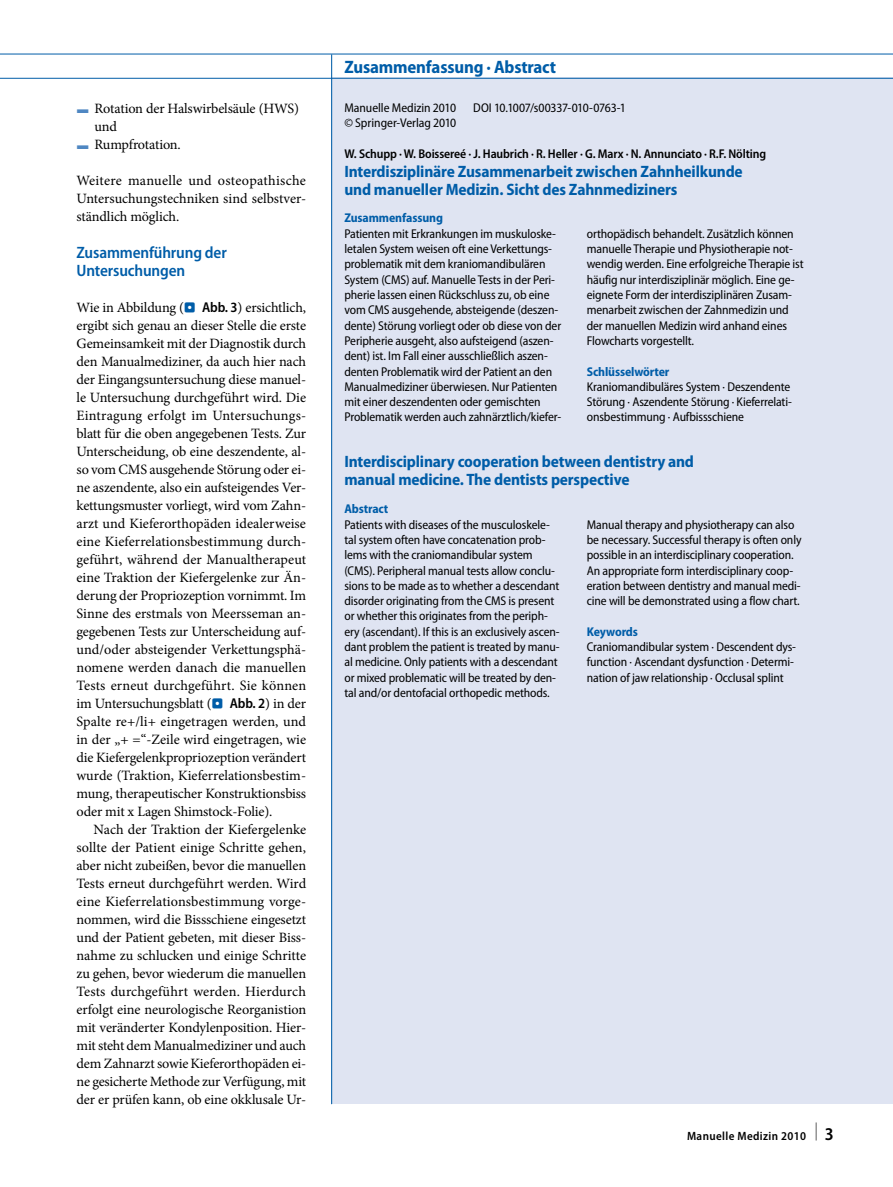
<style>
.page{position:relative;width:893px;height:1187px;background:#fff}
.page>*{position:absolute;margin:0;border:0;box-sizing:border-box;transform-origin:0 0}
.t1{font:700 semi-condensed 18px "Myriad Pro";letter-spacing:-.01em;color:#005da8}
.t2{font:700 semi-condensed 16.5px/18px "Myriad Pro";letter-spacing:-.01em;color:#005da8}
.t3{font:600 semi-condensed 16.5px/18px "Myriad Pro";letter-spacing:-.01em;color:#005da8}
.t4{font:14.25px/18px "Minion Pro";letter-spacing:-.01em;color:#000;text-align:justify}
.t5{font:semi-condensed 12.75px/15.3px "Myriad Pro";letter-spacing:-.01em;color:#000}
.t6{font:600 semi-condensed 12.75px "Myriad Pro";letter-spacing:-.01em;color:#000}
.t7{font:700 semi-condensed 12.75px "Myriad Pro";letter-spacing:-.01em;color:#005da8}
.t8{font:600 semi-condensed 12px "Myriad Pro";letter-spacing:.03em;color:#000}
.s1{font-family:"S Buttons";color:#4f87c2}
.s2{font-family:"S Buttons";font-size:13.5px;color:#005da8}
.s3{font-family:"Myriad Pro";font-weight:600;font-stretch:semi-condensed}
.s4{font-size:18px}
</style>
<div class="page">
<div style="left:332px;top:78px;width:561px;height:1025px;background:#dfe4f2"></div>
<hr style="left:331px;top:54px;width:1px;height:1049px;background:#005da8">
<hr style="left:0;top:54px;width:893px;height:1px;background:#005da8">
<hr style="left:0;top:78px;width:893px;height:1px;background:#005da8">
<p class="t4" style="left:77px;top:100px;width:224px"><span class="s1">F</span> Rotation der Halswirbelsäule (HWS)</p>
<p class="t4" style="left:95px;top:118px;width:24px">und</p>
<p class="t4" style="left:77px;top:136px;width:106px"><span class="s1">F</span> Rumpfrotation.</p>
<p class="t4" style="left:77px;top:172px;width:231px">Weitere manuelle und osteopathische Untersuchungstechniken sind selbstver&shy;ständlich möglich.</p>
<p class="t3" style="left:77px;top:243px;width:152px">Zusammenführung der<br>Untersuchungen</p>
<p class="t4" style="left:77px;top:298px;width:231px">Wie in Abbildung (<span class="s2">.</span> <span class="s3">Abb. 3</span>) ersichtlich, ergibt sich genau an dieser Stelle die erste Gemeinsamkeit mit der Diagnostik durch den Manualmediziner, da auch hier nach der Eingangsuntersuchung diese manuel&shy;le Untersuchung durchgeführt wird. Die Eintragung erfolgt im Untersuchungs&shy;blatt für die oben angegebenen Tests. Zur Unterscheidung, ob eine deszendente, al&shy;so vom CMS ausgehende Störung oder ei&shy;ne aszendente, also ein aufsteigendes Ver&shy;kettungsmuster vorliegt, wird vom Zahn&shy;arzt und Kieferorthopäden idealerweise eine Kieferrelationsbestimmung durch&shy;geführt, während der Manualtherapeut eine Traktion der Kiefergelenke zur Än&shy;derung der Propriozeption vornimmt. Im Sinne des erstmals von Meersseman an&shy;gegebenen Tests zur Unterscheidung auf&shy;und/oder absteigender Verkettungsphä&shy;nomene werden danach die manuellen Tests erneut durchgeführt. Sie können im Untersuchungsblatt (<span class="s2">.</span> <span class="s3">Abb. 2</span>) in der Spalte re+/li+ eingetragen werden, und in der „+ =“-Zeile wird eingetragen, wie die Kiefergelenkpropriozeption verändert wurde (Traktion, Kieferrelationsbestim&shy;mung, therapeutischer Konstruktionsbiss oder mit x Lagen Shimstock-Folie).</p>
<p class="t4" style="left:77px;top:820px;width:231px;text-indent:17px">Nach der Traktion der Kiefergelenke sollte der Patient einige Schritte gehen, aber nicht zubeißen, bevor die manuellen Tests erneut durchgeführt werden. Wird eine Kieferrelationsbestimmung vorge&shy;nommen, wird die Bissschiene eingesetzt und der Patient gebeten, mit dieser Biss&shy;nahme zu schlucken und einige Schritte zu gehen, bevor wiederum die manuellen Tests durchgeführt werden. Hierdurch erfolgt eine neurologische Reorganistion mit veränderter Kondylenposition. Hier&shy;mit steht dem Manualmediziner und auch dem Zahnarzt sowie Kieferorthopäden ei&shy;ne gesicherte Methode zur Verfügung, mit der er prüfen kann, ob eine okklusale Ur-</p>
<h1 class="t1" style="left:344px;top:57px;width:213px">Zusammenfassung · Abstract</h1>
<p class="t5" style="left:344px;top:100px;width:113px">Manuelle Medizin 2010</p>
<p class="t5" style="left:473px;top:100px;width:154px">DOI 10.1007/s00337-010-0763-1</p>
<p class="t5" style="left:344px;top:115px;width:113px">© Springer-Verlag 2010</p>
<p class="t6" style="left:344px;top:147px;width:423px">W. Schupp · W. Boissereé · J. Haubrich · R. Heller · G. Marx · N. Annunciato · R.F. Nölting</p>
<p class="t2" style="left:344px;top:162px;width:400px">Interdisziplinäre Zusammenarbeit zwischen Zahnheilkunde und manueller Medizin. Sicht des Zahnmediziners</p>
<p class="t7" style="left:344px;top:211px;width:100px">Zusammenfassung</p>
<p class="t5" style="left:344px;top:226px;width:218px">Patienten mit Erkrankungen im muskuloske&shy;letalen System weisen oft eine Verkettungs&shy;problematik mit dem kraniomandibulären System (CMS) auf. Manuelle Tests in der Peri&shy;pherie lassen einen Rückschluss zu, ob eine vom CMS ausgehende, absteigende (deszen&shy;dente) Störung vorliegt oder ob diese von der Peripherie ausgeht, also aufsteigend (aszen&shy;dent) ist. Im Fall einer ausschließlich aszen&shy;denten Problematik wird der Patient an den Manualmediziner überwiesen. Nur Patienten mit einer deszendenten oder gemischten Problematik werden auch zahnärztlich/kiefer-</p>
<p class="t5" style="left:587px;top:226px;width:218px">orthopädisch behandelt. Zusätzlich können manuelle Therapie und Physiotherapie not&shy;wendig werden. Eine erfolgreiche Therapie ist häufig nur interdisziplinär möglich. Eine ge&shy;eignete Form der interdisziplinären Zusam&shy;menarbeit zwischen der Zahnmedizin und der manuellen Medizin wird anhand eines Flowcharts vorgestellt.</p>
<p class="t7" style="left:587px;top:364px;width:84px">Schlüsselwörter</p>
<p class="t5" style="left:587px;top:379px;width:207px">Kraniomandibuläres System · Deszendente<br>Störung · Aszendente Störung · Kieferrelati&shy;onsbestimmung · Aufbissschiene</p>
<p class="t2" style="left:344px;top:453px;width:351px">Interdisciplinary cooperation between dentistry and manual medicine. The dentists perspective</p>
<p class="t7" style="left:344px;top:502px;width:45px">Abstract</p>
<p class="t5" style="left:344px;top:517px;width:217px">Patients with diseases of the musculoskele&shy;tal system often have concatenation prob&shy;lems with the craniomandibular system (CMS). Peripheral manual tests allow conclu&shy;sions to be made as to whether a descendant disorder originating from the CMS is present or whether this originates from the periph&shy;ery (ascendant). If this is an exclusively ascen&shy;dant problem the patient is treated by manu&shy;al medicine. Only patients with a descendant or mixed problematic will be treated by den&shy;tal and/or dentofacial orthopedic methods.</p>
<p class="t5" style="left:587px;top:517px;width:216px">Manual therapy and physiotherapy can also be necessary. Successful therapy is often only possible in an interdisciplinary cooperation.<br>An appropriate form interdisciplinary coop&shy;eration between dentistry and manual medi&shy;cine will be demonstrated using a flow chart.</p>
<p class="t7" style="left:587px;top:624px;width:53px">Keywords</p>
<p class="t5" style="left:587px;top:639px;width:211px">Craniomandibular system · Descendent dys&shy;function · Ascendant dysfunction · Determi&shy;nation of jaw relationship · Occlusal splint</p>
<p class="t8" style="left:687px;top:1129px;width:148px">Manuelle Medizin 2010 <sup>|</sup> <span class="s4">3</span></p>
</div>
